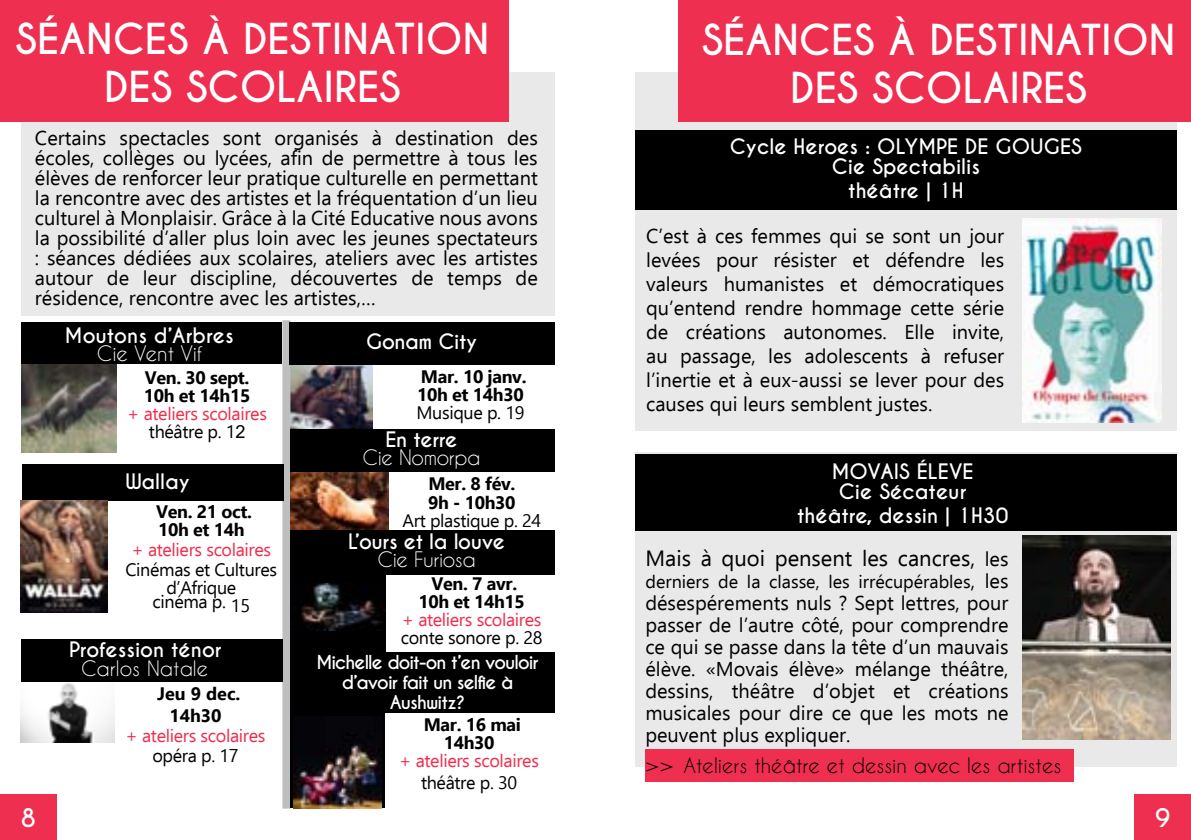
<style>
.page{position:relative;width:1191px;height:840px;background:#fff}
.page>*{position:absolute;margin:0;border:0;box-sizing:border-box;transform-origin:0 0}
.t1{font:700 40px/48px "Caviar Dreams";color:#fff;text-align:center}
.t2{font:700 24px "Caviar Dreams";color:#fff}
.t3{font:22px "Ebrima";color:#000}
.t4{font:20px/20px "Ebrima";color:#000;text-align:justify}
.t5{font:700 20px/20px "Caviar Dreams";color:#fff;text-align:center}
.t6{font:20px "Caviar Dreams";color:#000}
.t7{font:20px "Caviar Dreams";letter-spacing:-.02em;color:#fff}
.t8{font:700 20px "Caviar Dreams";letter-spacing:-.02em;color:#fff}
.t9{font:20px "Caviar Dreams";color:#fff}
.t10{font:700 18px/18px "Ebrima";letter-spacing:-.02em;color:#000}
.t11{font:18px/18px "Ebrima";letter-spacing:-.02em;color:#ee2f4f;text-align:center}
.t12{font:18px/18px "Ebrima";letter-spacing:-.02em;color:#000;text-align:center}
.t13{font:700 18px/20px "Caviar Dreams";letter-spacing:-.05em;color:#fff;text-align:center}
.t14{font:18px "Ebrima";color:#000}
.t15{font:700 18px/21.6px "Ebrima";color:#000;text-align:center}
.s1{color:#000}
.s2{font-family:"Arial";color:#000}
.s3{font-size:20px}
.s4{font-size:22px}
</style>
<div class="page">
<div style="left:635px;top:72px;width:541px;height:359px;background:#e9e9ea"></div>
<img style="left:290px;top:365px;width:82px;height:64px">
<div style="left:0;top:794px;width:57px;height:45px;background:#ee2f4f"></div>
<div style="left:21px;top:72px;width:533px;height:244px;background:#e9e9ea"></div>
<div style="left:0;top:0;width:508px;height:121px;background:#ee2f4f"></div>
<div style="left:282px;top:320px;width:8px;height:488px;background:#bcbec0"></div>
<img style="left:22px;top:364px;width:94px;height:88px">
<img style="left:21px;top:681px;width:93px;height:61px">
<img style="left:290px;top:471px;width:98px;height:59px">
<div style="left:290px;top:556px;width:95px;height:100px;background:#000"></div>
<img style="left:301px;top:583px;width:84px;height:46px">
<div style="left:22px;top:322px;width:260px;height:42px;background:#000"></div>
<div style="left:22px;top:464px;width:261px;height:37px;background:#000"></div>
<div style="left:21px;top:638px;width:261px;height:43px;background:#000"></div>
<div style="left:289px;top:322px;width:265px;height:43px;background:#000"></div>
<div style="left:290px;top:429px;width:264px;height:42px;background:#000"></div>
<div style="left:290px;top:530px;width:264px;height:44px;background:#000"></div>
<div style="left:290px;top:712px;width:95px;height:95px;background:#000"></div>
<img style="left:294px;top:716px;width:87px;height:91px">
<div style="left:290px;top:652px;width:264px;height:61px;background:#000"></div>
<img style="left:21px;top:500px;width:87px;height:112px">
<div style="left:678px;top:0;width:513px;height:121px;background:#ee2f4f"></div>
<img style="left:1022px;top:218px;width:139px;height:205px">
<div style="left:635px;top:452px;width:541px;height:314px;background:#e9e9ea"></div>
<div style="left:635px;top:130px;width:542px;height:80px;background:#000"></div>
<div style="left:635px;top:454px;width:542px;height:76px;background:#000"></div>
<div style="left:645px;top:748px;width:429px;height:33px;background:#ee2f4f"></div>
<img style="left:1022px;top:535px;width:148px;height:203px">
<div style="left:1134px;top:794px;width:57px;height:45px;background:#ee2f4f"></div>
<h1 class="t1" style="left:16px;top:16px;width:475px">SÉANCES À DESTINATION<br>DES SCOLAIRES</h1>
<p class="t4" style="left:35px;top:127px;width:504px">Certains spectacles sont organisés à destination des écoles, collèges ou lycées, afin de permettre à tous les élèves de renforcer leur pratique culturelle en permettant la rencontre avec des artistes et la fréquentation d’un lieu culturel à Monplaisir. Grâce à la Cité Educative nous avons la possibilité d’aller plus loin avec les jeunes spectateurs : séances dédiées aux scolaires, ateliers avec les artistes autour de leur discipline, découvertes de temps de résidence, rencontre avec les artistes,…</p>
<p class="t2" style="left:21px;top:802px;width:17px">8</p>
<p class="t5" style="left:65px;top:326px;width:170px">Moutons d’Arbres</p>
<p class="t9" style="left:97px;top:341px;width:107px">Cie Vent Vif</p>
<p class="t10" style="left:144px;top:368px;width:108px">Ven. 30 sept.<br>10h et 14h15</p>
<p class="t11" style="left:127px;top:404px;width:141px">+ ateliers scolaires <span class="s1">théâtre p. 1</span><span class="s2">2</span></p>
<p class="t5" style="left:126px;top:472px;width:66px">Wallay</p>
<p class="t10" style="left:156px;top:501px;width:97px">Ven. 21 oct.<br>10h et 14h</p>
<p class="t11" style="left:131px;top:540px;width:141px">+ ateliers scolaires</p>
<p class="t12" style="left:125px;top:560px;width:153px">Cinémas et Cultures d’Afrique</p>
<p class="t12" style="left:153px;top:592px;width:99px">cinéma p. 15</p>
<p class="t5" style="left:69px;top:639px;width:154px">Profession ténor</p>
<p class="t7" style="left:81px;top:655px;width:129px">Carlos Natale</p>
<p class="t15" style="left:157px;top:681px;width:85px">Jeu 9 dec.<br>14h30</p>
<p class="t11" style="left:126px;top:725px;width:141px">+ ateliers scolaires</p>
<p class="t12" style="left:152px;top:745px;width:88px">opéra p. 17</p>
<p class="t8" style="left:366px;top:329px;width:112px">Gonam City</p>
<p class="t10" style="left:417px;top:366px;width:111px">Mar. 10 janv.<br>10h et 14h30</p>
<p class="t12" style="left:416px;top:403px;width:109px">Musique p. 19</p>
<p class="t5" style="left:385px;top:429px;width:73px">En terre</p>
<p class="t7" style="left:362px;top:445px;width:119px">Cie Nomorpa</p>
<p class="t10" style="left:428px;top:474px;width:89px">Mer. 8 fév.<br>9h - 10h30</p>
<p class="t12" style="left:402px;top:510px;width:140px">Art plastique p. 24</p>
<p class="t8" style="left:348px;top:529px;width:158px">L’ours et la louve</p>
<p class="t7" style="left:378px;top:547px;width:99px">Cie Furiosa</p>
<p class="t10" style="left:418px;top:573px;width:108px;text-align:center">Ven. 7 avr.<br>10h et 14h15</p>
<p class="t11" style="left:402px;top:609px;width:141px">+ ateliers scolaires</p>
<p class="t12" style="left:401px;top:627px;width:143px">conte sonore p. 28</p>
<p class="t13" style="left:316px;top:652px;width:224px">Michelle doit-on t’en vouloir d’avoir fait un selfie à<br>Aushwitz?</p>
<p class="t10" style="left:424px;top:714px;width:99px;text-align:center">Mar. 16 mai<br>14h30</p>
<p class="t11" style="left:399px;top:750px;width:141px">+ ateliers scolaires</p>
<p class="t12" style="left:421px;top:772px;width:98px">théâtre p. 30</p>
<h1 class="t1" style="left:702px;top:17px;width:475px">SÉANCES À DESTINATION<br>DES SCOLAIRES</h1>
<p class="t5" style="left:730px;top:137px;width:353px">Cycle Heroes : OLYMPE DE GOUGES<br>Cie Spectabilis</p>
<p class="t5" style="left:848px;top:181px;width:114px">théâtre | 1H</p>
<p class="t4" style="left:646px;top:223px;width:359px;line-height:24px">C’est à ces femmes qui se sont un jour levées pour résister et défendre les valeurs humanistes et démocratiques qu’entend rendre hommage cette série de créations autonomes. Elle invite, au passage, les adolescents à refuser l’inertie et à eux-aussi se lever pour des causes qui leurs semblent justes.</p>
<p class="t5" style="left:831px;top:461px;width:143px">MOVAIS ÉLEVE<br>Cie Sécateur</p>
<p class="t5" style="left:797px;top:505px;width:213px">théâtre, dessin | 1H30</p>
<p class="t3" style="left:645px;top:542px;width:364px">Mais à quoi pensent les cancres, <span class="s3">les</span></p>
<p class="t14" style="left:645px;top:568px;width:364px">derniers de la classe, les irrécupérables<span class="s3">, les</span></p>
<p class="t4" style="left:645px;top:591px;width:364px;line-height:22px">désespérements nuls ? Sept lettres, pour passer de l’autre côté, pour comprendre ce qui se passe dans la tête d’un mauvais élève. «Movais élève» mélange théâtre, dessins, théâtre d’objet et créations musicales pour dire ce que les mots ne peuvent plus expliquer.</p>
<p class="t6" style="left:645px;top:753px;width:417px"><span class="s4">&gt;&gt;</span> Ateliers théâtre et dessin avec les artistes</p>
<p class="t2" style="left:1155px;top:802px;width:17px">9</p>
</div>
